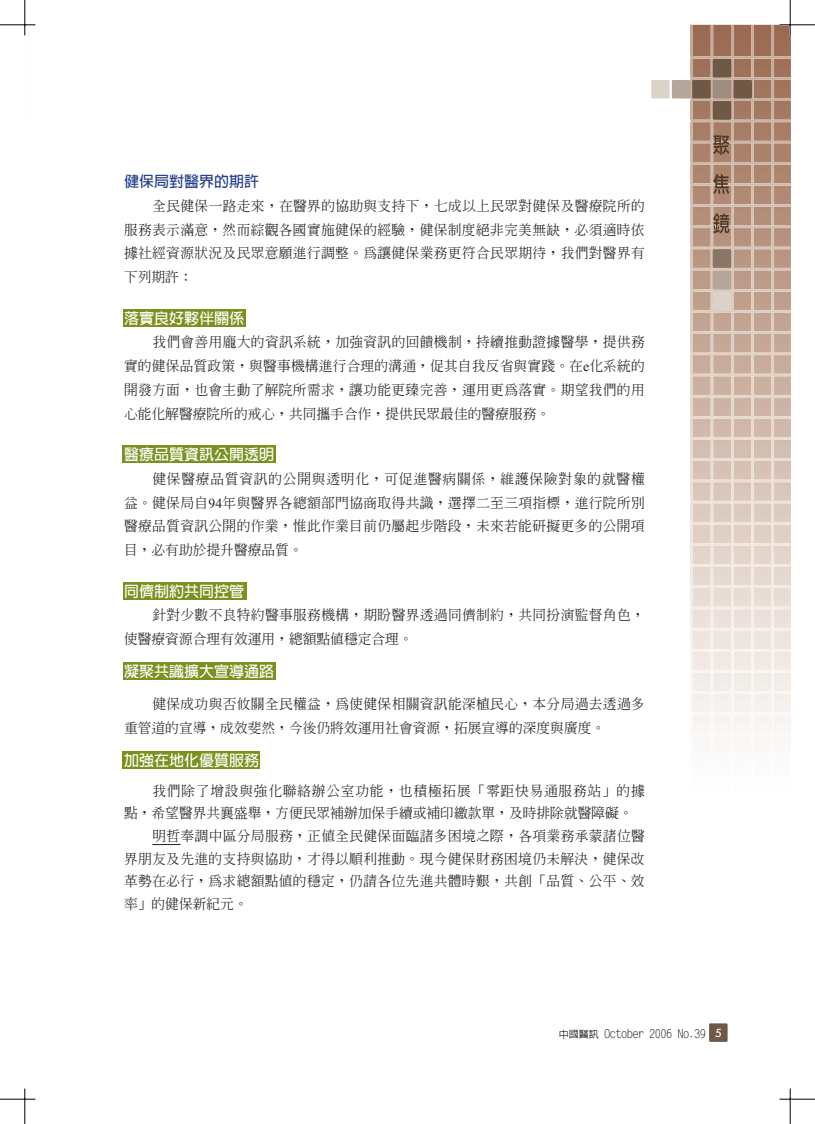
<style>
.page{position:relative;width:815px;height:1124px;background:#fff}
.page>*{position:absolute;margin:0;border:0;box-sizing:border-box;transform-origin:0 0}
.小標-1{font:700 15px "Lin Gothic";color:#fff}
.小標-1-2{font:700 15px "Lin Gothic";color:#253f8e}
.內文與小標行距{font:500 13.75px/23.8px "Inn Ming";letter-spacing:.025em;color:#231f20;text-align:justify}
.內文與小標行距-2{font:500 13.75px/22.5px "Inn Ming";color:#231f20}
.t1{font:500 11.25px "Lin Gothic";color:#231f20}
.s1{font-family:"Times New Roman";font-weight:400}
.s2{font-size:10px}
</style>
<div class="page">
<div style="left:709px;top:1023px;width:19px;height:18px;background:#6f5946"></div>
<div style="left:672px;top:80px;width:18px;height:18px;background:#b5a699"></div>
<svg style="left:690px;top:25px;width:100px;height:716px;background:#ceb8ab"></svg>
<div style="left:651px;top:80px;width:19px;height:18px;background:#dbd3c8"></div>
<div style="left:123px;top:309px;width:123px;height:18px;background:#79911f"></div>
<div style="left:123px;top:445px;width:153px;height:18px;background:#79911f"></div>
<div style="left:123px;top:582px;width:123px;height:17px;background:#79911f"></div>
<div style="left:123px;top:662px;width:153px;height:17px;background:#79911f"></div>
<div style="left:123px;top:751px;width:137px;height:18px;background:#79911f"></div>
<svg style="left:152px;top:844px;width:29px;height:1px"></svg>
<hr style="left:789px;top:0;width:2px;height:35px;background:#fff">
<hr style="left:0;top:25px;width:35px;height:1px;background:#000">
<hr style="left:780px;top:25px;width:35px;height:1px;background:#000">
<hr style="left:0;top:1098px;width:35px;height:1px;background:#000">
<hr style="left:780px;top:1098px;width:35px;height:1px;background:#000">
<hr style="left:25px;top:0;width:1px;height:35px;background:#000">
<hr style="left:25px;top:1088px;width:1px;height:35px;background:#000">
<hr style="left:790px;top:0;width:1px;height:35px;background:#000">
<hr style="left:790px;top:1088px;width:1px;height:35px;background:#000">
<p class="小標-1-2" style="left:124px;top:173px;width:136px">健保局對醫界的期許</p>
<p class="內文與小標行距" style="left:124px;top:193px;width:522px;text-indent:28px">全民健保一路走來，在醫界的協助與支持下，七成以上民眾對健保及醫療院所的服務表示滿意，然而綜觀各國實施健保的經驗，健保制度絕非完美無缺，必須適時依據社經資源狀況及民眾意願進行調整。為讓健保業務更符合民眾期待，我們對醫界有下列期許：</p>
<p class="小標-1" style="left:124px;top:310px;width:121px">落實良好夥伴關係</p>
<p class="內文與小標行距" style="left:124px;top:330px;width:522px;text-indent:28px">我們會善用龐大的資訊系統，加強資訊的回饋機制，持續推動證據醫學，提供務實的健保品質政策，與醫事機構進行合理的溝通，促其自我反省與實踐。在<span class="s1">e</span>化系統的開發方面，也會主動了解院所需求，讓功能更臻完善，運用更為落實。期望我們的用心能化解醫療院所的戒心，共同攜手合作，提供民眾最佳的醫療服務。</p>
<p class="小標-1" style="left:124px;top:446px;width:151px">醫療品質資訊公開透明</p>
<p class="內文與小標行距" style="left:124px;top:466px;width:522px;text-indent:28px">健保醫療品質資訊的公開與透明化，可促進醫病關係，維護保險對象的就醫權益。健保局自<span class="s1">94</span>年與醫界各總額部門協商取得共識，選擇二至三項指標，進行院所別醫療品質資訊公開的作業，惟此作業目前仍屬起步階段，未來若能研擬更多的公開項目，必有助於提升醫療品質。</p>
<p class="小標-1" style="left:124px;top:583px;width:121px">同儕制約共同控管</p>
<p class="內文與小標行距" style="left:124px;top:603px;width:522px;text-indent:28px">針對少數不良特約醫事服務機構，期盼醫界透過同儕制約，共同扮演監督角色，使醫療資源合理有效運用，總額點值穩定合理。</p>
<p class="小標-1" style="left:124px;top:663px;width:151px">凝聚共識擴大宣導通路</p>
<p class="內文與小標行距" style="left:124px;top:692px;width:522px;text-indent:28px">健保成功與否攸關全民權益，為使健保相關資訊能深植民心，本分局過去透過多重管道的宣導，成效斐然，今後仍將效運用社會資源，拓展宣導的深度與廣度。</p>
<p class="小標-1" style="left:124px;top:752px;width:136px">加強在地化優質服務</p>
<p class="內文與小標行距-2" style="left:124px;top:779px;width:522px;text-indent:28px">我們除了增設與強化聯絡辦公室功能，也積極拓展「零距快易通服務站」的據點，希望醫界共襄盛舉，方便民眾補辦加保手續或補印繳款單，及時排除就醫障礙。</p>
<p class="內文與小標行距" style="left:124px;top:824px;width:522px;line-height:22.5px;text-indent:28px">明哲奉調中區分局服務，正值全民健保面臨諸多困境之際，各項業務承蒙諸位醫界朋友及先進的支持與協助，才得以順利推動。現今健保財務困境仍未解決，健保改革勢在必行，為求總額點值的穩定，仍請各位先進共體時艱，共創「品質、公平、效率」的健保新紀元。</p>
<p class="t1" style="left:559px;top:1028px;width:148px"><span class="s2">中國醫訊</span> October 2006 No.39</p>
</div>
